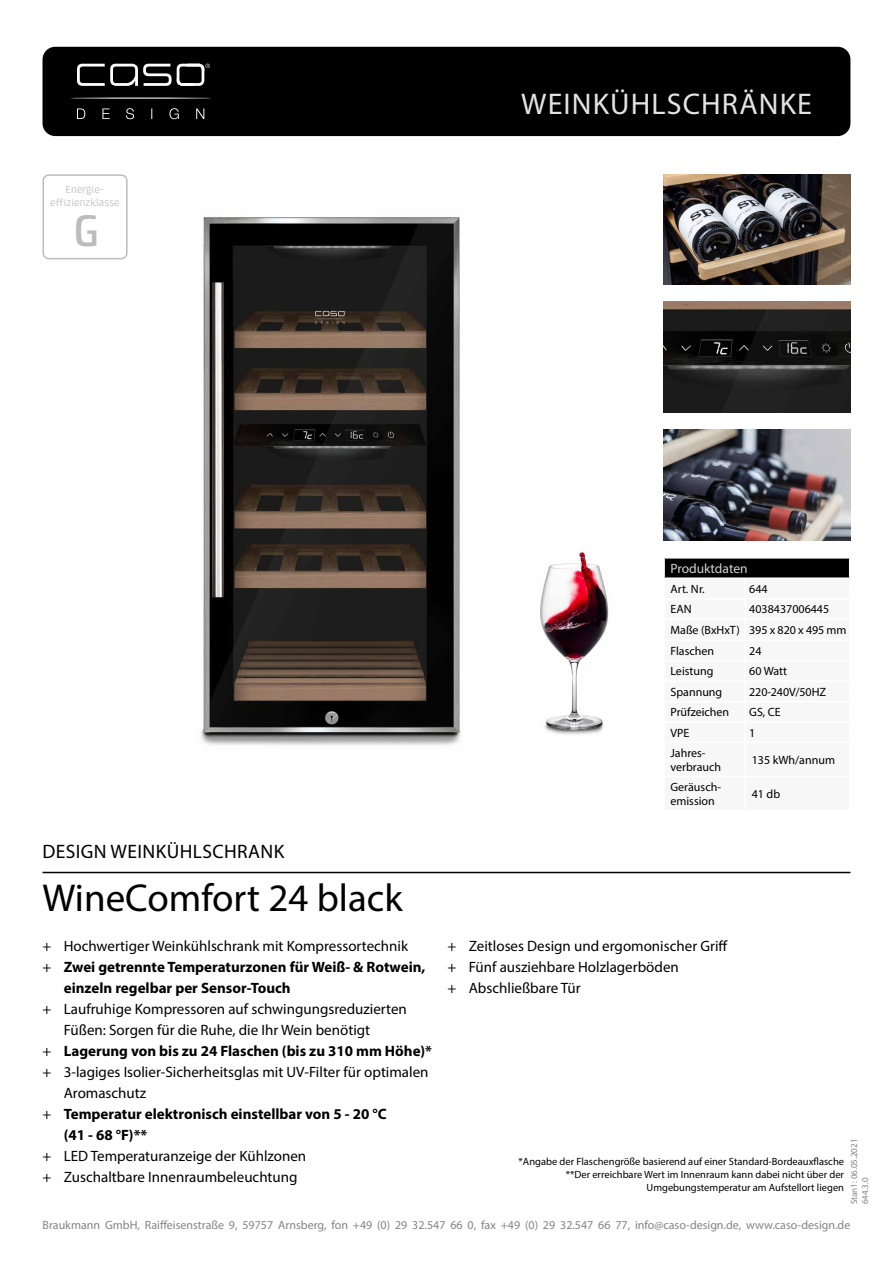
<style>
.page{position:relative;width:893px;height:1263px;background:#fff}
.page>*{position:absolute;margin:0;border:0;box-sizing:border-box;transform-origin:0 0}
.t1{font:500 45px "Klint Pro";color:#bcbcbc}
.t2{font:39px "Myriad Pro";color:#000}
.t3{font:30px "Myriad Pro";letter-spacing:.04em;color:#e3e3e3}
.t4{font:19.5px "Myriad Pro";letter-spacing:.02em;color:#000}
.t5{font:15px/21px "Myriad Pro";color:#000}
.t6{font:700 15px "Myriad Pro";color:#000}
.t7{font:13.5px "Myriad Pro";color:#d2d2d2}
.t8{font:12px/20.9px "Myriad Pro";color:#000}
.t9{font:12px "Myriad Pro";color:#848484}
.t10{font:10.5px/12.6px "Myriad Pro";color:#000;text-align:right}
.t11{font:10.5px/12.6px "Klint Pro";color:#bcbcbc;text-align:center}
.t12{font:9px/10.8px "Myriad Pro";color:#848484}
.s1{font-weight:400}
</style>
<div class="page">
<div style="left:43px;top:47px;width:807px;height:89px;background:#000;border-radius:13px"></div>
<hr style="left:70px;top:98px;width:141px;height:1px;background:#fff;border-radius:50%">
<svg style="left:77px;top:64px;width:133px;height:22px"></svg>
<svg style="left:77px;top:108px;width:127px;height:11px"></svg>
<img style="left:540px;top:552px;width:69px;height:183px">
<hr style="left:43px;top:872px;width:807px;height:1px;background:#000">
<div style="left:43px;top:174px;width:85px;height:85px;border:2px solid #bcbcbc;border-radius:6px"></div>
<img style="left:663px;top:429px;width:187px;height:111px">
<img style="left:663px;top:302px;width:187px;height:110px">
<img style="left:663px;top:174px;width:187px;height:111px">
<img style="left:201px;top:217px;width:260px;height:528px">
<div style="left:664px;top:559px;width:186px;height:19px;background:#000"></div>
<p class="t11" style="left:50px;top:183px;width:71px">Energie&shy;effizienzklasse</p>
<h1 class="t1" style="left:73px;top:205px;width:28px">G</h1>
<h3 class="t3" style="left:521px;top:85px;width:292px">WEINKÜHLSCHRÄNKE</h3>
<h3 class="t4" style="left:43px;top:839px;width:243px">DESIGN WEINKÜHLSCHRANK</h3>
<h2 class="t2" style="left:43px;top:873px;width:362px">WineComfort 24 black</h2>
<p class="t5" style="left:43px;top:935px;width:367px">+ Hochwertiger Weinkühlschrank mit Kompressortechnik</p>
<p class="t6" style="left:43px;top:957px;width:384px"><span class="s1">+</span> Zwei getrennte Temperaturzonen für Weiß- &amp; Rotwein,</p>
<p class="t6" style="left:64px;top:978px;width:228px">einzeln regelbar per Sensor-Touch</p>
<p class="t5" style="left:43px;top:998px;width:366px">+ Laufruhige Kompressoren auf schwingungsreduzierten</p>
<p class="t5" style="left:64px;top:1019px;width:308px">Füßen: Sorgen für die Ruhe, die Ihr Wein benötigt</p>
<p class="t6" style="left:43px;top:1041px;width:391px"><span class="s1">+</span> Lagerung von bis zu 24 Flaschen (bis zu 310 mm Höhe)*</p>
<p class="t5" style="left:43px;top:1061px;width:388px">+ 3-lagiges Isolier-Sicherheitsglas mit UV-Filter für optimalen</p>
<p class="t5" style="left:64px;top:1082px;width:84px">Aromaschutz</p>
<p class="t6" style="left:43px;top:1104px;width:346px"><span class="s1">+</span> Temperatur elektronisch einstellbar von 5 - 20 °C</p>
<p class="t6" style="left:64px;top:1125px;width:85px">(41 - 68 °F)**</p>
<p class="t5" style="left:43px;top:1145px;width:265px">+ LED Temperaturanzeige der Kühlzonen + Zuschaltbare Innenraumbeleuchtung</p>
<p class="t7" style="left:670px;top:560px;width:79px">Produktdaten</p>
<p class="t8" style="left:670px;top:578px;width:36px">Art. Nr.</p>
<p class="t8" style="left:749px;top:578px;width:20px">644</p>
<p class="t8" style="left:670px;top:599px;width:23px">EAN</p>
<p class="t8" style="left:670px;top:599px;width:177px;text-indent:79px">4038437006445<br>Maße (BxHxT) 395 x 820 x 495 mm<br>Flaschen</p>
<p class="t8" style="left:749px;top:640px;width:14px">24</p>
<p class="t8" style="left:670px;top:661px;width:45px">Leistung</p>
<p class="t8" style="left:749px;top:661px;width:39px">60 Watt</p>
<p class="t8" style="left:670px;top:681px;width:53px">Spannung</p>
<p class="t8" style="left:749px;top:681px;width:78px">220-240V/50HZ</p>
<p class="t8" style="left:670px;top:702px;width:60px">Prüfzeichen</p>
<p class="t8" style="left:749px;top:702px;width:33px">GS, CE</p>
<p class="t8" style="left:670px;top:722px;width:20px">VPE</p>
<p class="t8" style="left:749px;top:722px;width:8px">1</p>
<p class="t8" style="left:670px;top:745px;width:52px;line-height:14.4px">Jahres&shy;verbrauch</p>
<p class="t8" style="left:752px;top:749px;width:85px">135 kWh/annum</p>
<p class="t8" style="left:670px;top:779px;width:52px;line-height:14.4px">Geräusch&shy;emission</p>
<p class="t8" style="left:752px;top:783px;width:30px">41 db</p>
<p class="t5" style="left:448px;top:935px;width:282px">+ Zeitloses Design und ergomonischer Griff + Fünf ausziehbare Holzlagerböden<br>+ Abschließbare Tür</p>
<p class="t12" style="left:849px;top:1204px;width:67px;rotate:-90deg">Stan1: 06.05.2021<br>644.3.0</p>
<p class="t10" style="left:519px;top:1155px;width:327px">*Angabe der Flaschengröße basierend auf einer Standard-Bordeauxflasche **Der erreichbare Wert im Innenraum kann dabei nicht über der<br>Umgebungstemperatur am Aufstellort liegen</p>
<p class="t9" style="left:43px;top:1217px;width:809px">Braukmann GmbH, Raiffeisenstraße 9, 59757 Arnsberg, fon +49 (0) 29 32.547 66 0, fax +49 (0) 29 32.547 66 77, info@caso-design.de, www.caso-design.de</p>
</div>
